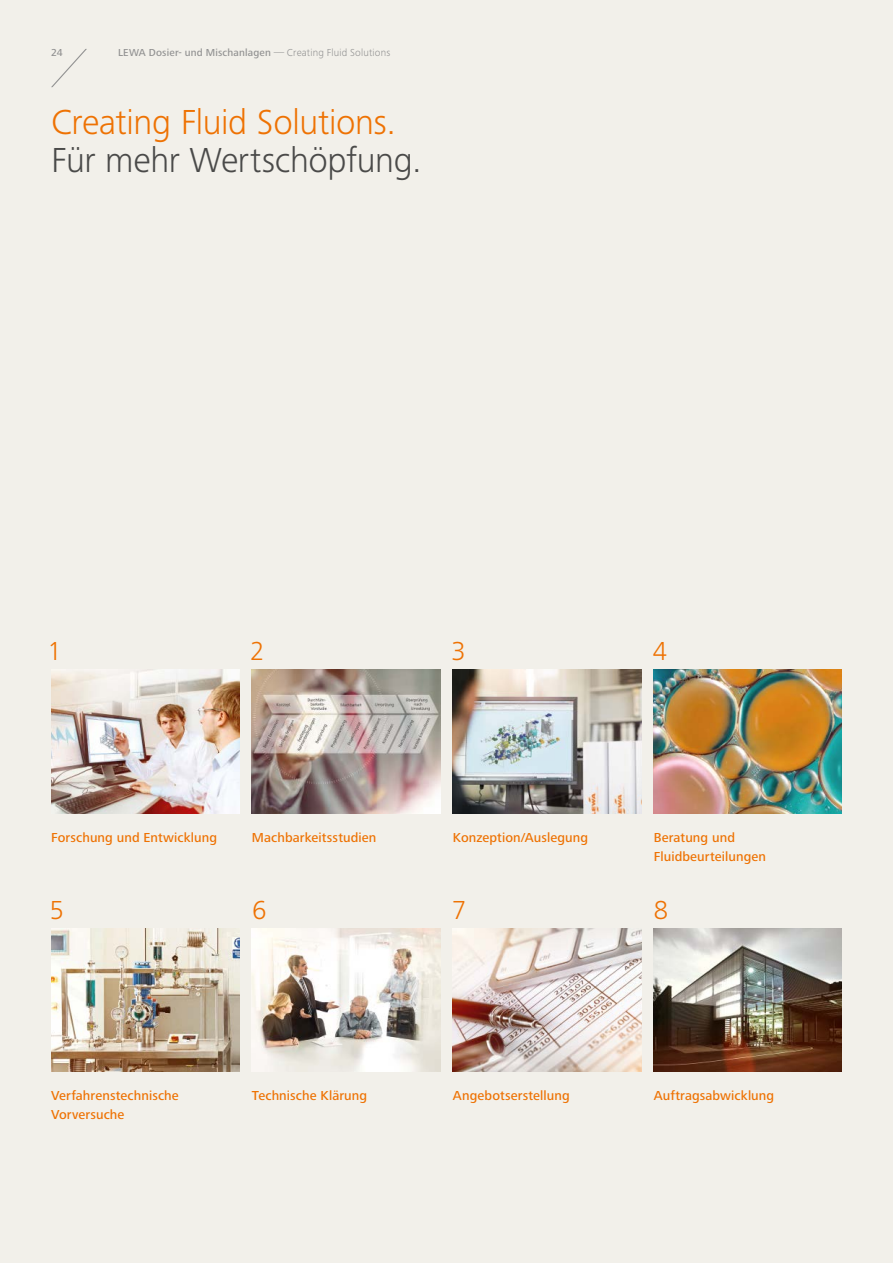
<style>
.page{position:relative;width:893px;height:1263px;background:#f2f0ea}
.page>*{position:absolute;margin:0;border:0;box-sizing:border-box;transform-origin:0 0}
.t1{font:300 36px "Frutiger Next LTW1 G";letter-spacing:-.01em;color:#ee7203}
.t2{font:300 36px "Frutiger Next LTW1 G";letter-spacing:-.01em;color:#4a4a49}
.t3{font:300 27px "Frutiger Next LTW1 G";color:#ee7203}
.t4{font:500 13.5px/19.2px "Frutiger Next LTW1 G";letter-spacing:.01em;color:#ee7203}
.t5{font:500 10.5px "Frutiger Next LTW1 G";letter-spacing:.015em;color:#929292}
.s1{font-weight:300}
</style>
<div class="page">
<img style="left:453px;top:670px;width:188px;height:143px">
<img style="left:453px;top:928px;width:188px;height:143px">
<img style="left:51px;top:670px;width:188px;height:143px">
<img style="left:252px;top:928px;width:188px;height:143px">
<img style="left:51px;top:928px;width:188px;height:143px">
<img style="left:654px;top:670px;width:188px;height:143px">
<img style="left:654px;top:928px;width:188px;height:143px">
<svg style="left:51px;top:49px;width:36px;height:39px"></svg>
<img style="left:252px;top:670px;width:188px;height:143px">
<p class="t5" style="left:51px;top:47px;width:13px">24</p>
<p class="t5" style="left:118px;top:47px;width:274px">LEWA Dosier- und Mischanlagen <span class="s1">— Creating Fluid Solutions</span></p>
<h1 class="t1" style="left:51px;top:101px;width:346px">Creating Fluid Solutions.</h1>
<h1 class="t2" style="left:51px;top:140px;width:372px">Für mehr Wertschöpfung.</h1>
<h2 class="t3" style="left:48px;top:636px;width:16px">1</h2>
<h2 class="t3" style="left:250px;top:636px;width:16px">2</h2>
<h2 class="t3" style="left:451px;top:636px;width:16px">3</h2>
<h2 class="t3" style="left:653px;top:636px;width:16px">4</h2>
<p class="t4" style="left:51px;top:828px;width:168px">Forschung und Entwicklung</p>
<h2 class="t3" style="left:50px;top:894px;width:16px">5</h2>
<p class="t4" style="left:252px;top:828px;width:126px">Machbarkeitsstudien</p>
<p class="t4" style="left:453px;top:828px;width:137px">Konzeption/Auslegung</p>
<h2 class="t3" style="left:252px;top:894px;width:16px">6</h2>
<h2 class="t3" style="left:452px;top:894px;width:16px">7</h2>
<p class="t4" style="left:654px;top:828px;width:114px">Beratung und<br>Fluidbeurteilungen</p>
<h2 class="t3" style="left:654px;top:894px;width:16px">8</h2>
<p class="t4" style="left:51px;top:1087px;width:129px">Verfahrenstechnische</p>
<p class="t4" style="left:252px;top:1087px;width:117px">Technische Klärung</p>
<p class="t4" style="left:51px;top:1106px;width:75px">Vorversuche</p>
<p class="t4" style="left:453px;top:1087px;width:118px">Angebotserstellung</p>
<p class="t4" style="left:654px;top:1087px;width:122px">Auftragsabwicklung</p>
</div>
